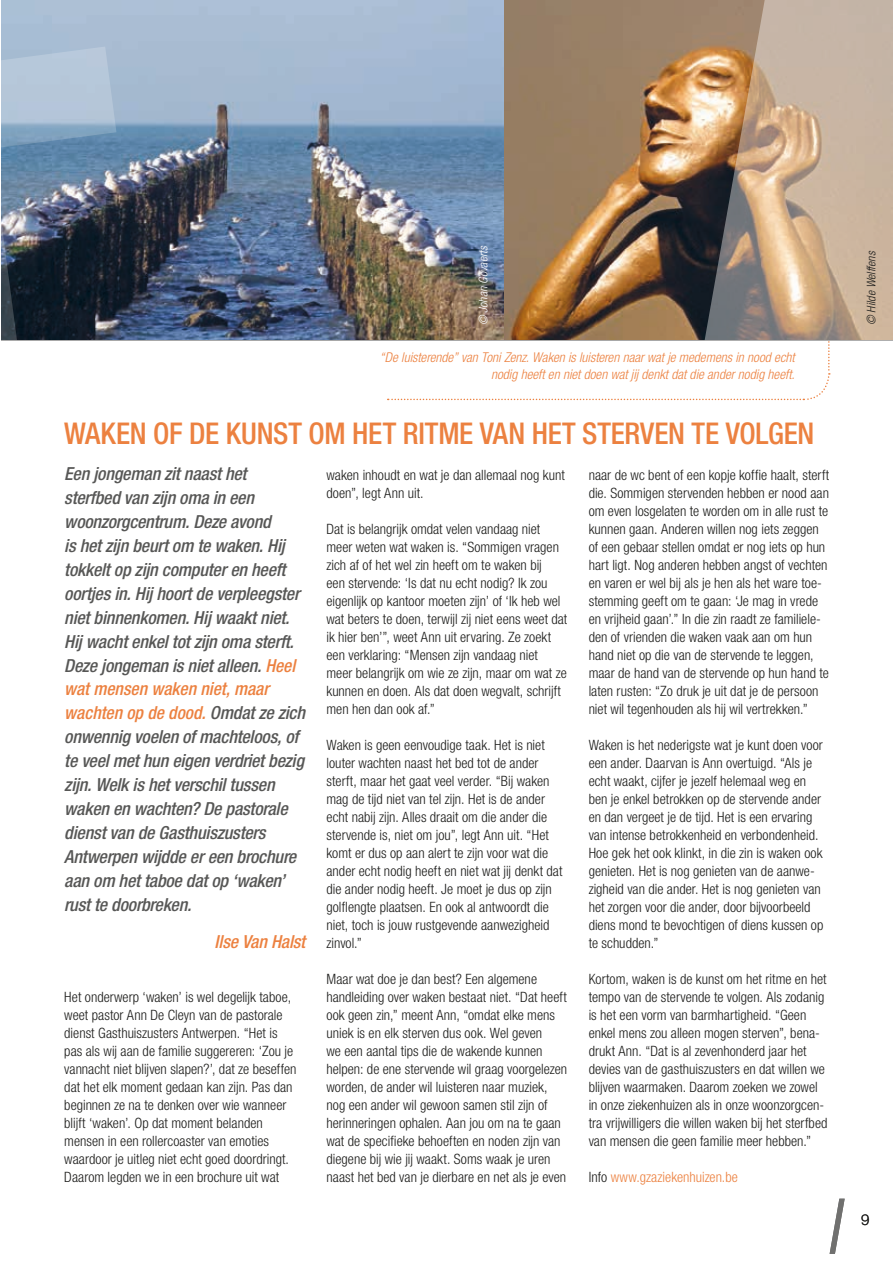
<style>
.page{position:relative;width:893px;height:1263px;background:#fff}
.page>*{position:absolute;margin:0;border:0;box-sizing:border-box;transform-origin:0 0}
.t1{font:500 condensed 30px "Helvetica Neue LT";letter-spacing:-.005em;color:#ec8140}
.t2{font:italic 500 condensed 18px/24px "Helvetica Neue LT";letter-spacing:-.01em;color:#575756}
.t3{font:italic 500 condensed 18px "Helvetica Neue LT";letter-spacing:-.01em;color:#ec8140}
.t4{font:300 15px "Helvetica Neue LT";color:#1d1d1b}
.t5{font:300 condensed 14.25px/18px "Helvetica Neue LT";color:#1d1d1b}
.t6{font:300 condensed 14.25px "Helvetica Neue LT";color:#ec8140}
.t7{font:italic 300 condensed 13.5px/16.2px "Helvetica Neue LT";color:#ec8140;text-align:right}
.t8{font:italic 300 condensed 12px "Helvetica Neue LT";color:#fff}
.t9{font:italic 300 condensed 12px "Helvetica Neue LT";color:#1d1d1b}
.s1{color:#ec8140}
.s2{color:#1d1d1b}
</style>
<div class="page">
<svg style="left:388px;top:339px;width:442px;height:62px"></svg>
<img style="left:116px;top:0;width:589px;height:339px">
<svg style="left:1px;top:0;width:115px;height:340px;background:#6b7d90"></svg>
<svg style="left:705px;top:0;width:188px;height:340px;background:#b9a28c"></svg>
<svg style="left:830px;top:1199px;width:15px;height:55px"></svg>
<p class="t8" style="left:476px;top:325px;width:81px;rotate:-90deg">© Johan Govaerts</p>
<p class="t9" style="left:864px;top:325px;width:76px;rotate:-90deg">© Hilde Welffens</p>
<p class="t7" style="left:380px;top:350px;width:416px">“De luisterende” van Toni Zenz. Waken is luisteren naar wat je medemens in nood echt nodig heeft en niet doen wat jij denkt dat die ander nodig heeft.</p>
<h1 class="t1" style="left:64px;top:415px;width:752px">WAKEN OF DE KUNST OM HET RITME VAN HET STERVEN TE VOLGEN</h1>
<p class="t2" style="left:64px;top:461px;width:242px">Een jongeman zit naast het sterfbed van zijn oma in een woonzorgcentrum. Deze avond<br>is het zijn beurt om te waken. Hij tokkelt op zijn computer en heeft oortjes in. Hij hoort de verpleegster niet binnenkomen. Hij waakt niet.<br>Hij wacht enkel tot zijn oma sterft.<br>Deze jongeman is niet alleen. <span class="s1">Heel wat mensen waken niet, maar wachten op de dood.</span> Omdat ze zich onwennig voelen of machteloos, of te veel met hun eigen verdriet bezig zijn. Welk is het verschil tussen waken en wachten? De pastorale dienst van de Gasthuiszusters<br>Antwerpen wijdde er een brochure aan om het taboe dat op ‘waken’ rust te doorbreken.</p>
<p class="t3" style="left:215px;top:931px;width:92px">Ilse Van Halst</p>
<p class="t5" style="left:589px;top:466px;width:242px">naar de wc bent of een kopje koffie haalt, sterft die. Sommigen stervenden hebben er nood aan om even losgelaten te worden om in alle rust te kunnen gaan. Anderen willen nog iets zeggen of een gebaar stellen omdat er nog iets op hun hart ligt. Nog anderen hebben angst of vechten en varen er wel bij als je hen als het ware toe&shy;stemming geeft om te gaan: ‘Je mag in vrede en vrijheid gaan’.” In die zin raadt ze familiele&shy;den of vrienden die waken vaak aan om hun hand niet op die van de stervende te leggen, maar de hand van de stervende op hun hand te laten rusten: “Zo druk je uit dat je de persoon niet wil tegenhouden als hij wil vertrekken.”</p>
<p class="t5" style="left:589px;top:736px;width:236px">Waken is het nederigste wat je kunt doen voor een ander. Daarvan is Ann overtuigd. “Als je echt waakt, cijfer je jezelf helemaal weg en ben je enkel betrokken op de stervende ander en dan vergeet je de tijd. Het is een ervaring van intense betrokkenheid en verbondenheid.<br>Hoe gek het ook klinkt, in die zin is waken ook genieten. Het is nog genieten van de aanwe&shy;zigheid van die ander. Het is nog genieten van het zorgen voor die ander, door bijvoorbeeld diens mond te bevochtigen of diens kussen op te schudden.”</p>
<p class="t5" style="left:589px;top:970px;width:240px">Kortom, waken is de kunst om het ritme en het tempo van de stervende te volgen. Als zodanig is het een vorm van barmhartigheid. “Geen enkel mens zou alleen mogen sterven”, bena&shy;drukt Ann. “Dat is al zevenhonderd jaar het devies van de gasthuiszusters en dat willen we blijven waarmaken. Daarom zoeken we zowel in onze ziekenhuizen als in onze woonzorgcen&shy;tra vrijwilligers die willen waken bij het sterfbed van mensen die geen familie meer hebben.”</p>
<p class="t6" style="left:589px;top:1169px;width:151px"><span class="s2">Info</span> www.gzaziekenhuizen.be</p>
<p class="t5" style="left:326px;top:466px;width:240px">waken inhoudt en wat je dan allemaal nog kunt doen”, legt Ann uit.</p>
<p class="t5" style="left:326px;top:520px;width:242px">Dat is belangrijk omdat velen vandaag niet meer weten wat waken is. “Sommigen vragen zich af of het wel zin heeft om te waken bij<br>een stervende: ‘Is dat nu echt nodig? Ik zou eigenlijk op kantoor moeten zijn’ of ‘Ik heb wel wat beters te doen, terwijl zij niet eens weet dat ik hier ben’”, weet Ann uit ervaring. Ze zoekt een verklaring: “Mensen zijn vandaag niet meer belangrijk om wie ze zijn, maar om wat ze kunnen en doen. Als dat doen wegvalt, schrijft men hen dan ook af.”</p>
<p class="t5" style="left:326px;top:736px;width:237px">Waken is geen eenvoudige taak. Het is niet louter wachten naast het bed tot de ander sterft, maar het gaat veel verder. “Bij waken mag de tijd niet van tel zijn. Het is de ander echt nabij zijn. Alles draait om die ander die stervende is, niet om jou”, legt Ann uit. “Het komt er dus op aan alert te zijn voor wat die ander echt nodig heeft en niet wat jij denkt dat die ander nodig heeft. Je moet je dus op zijn golflengte plaatsen. En ook al antwoordt die niet, toch is jouw rustgevende aanwezigheid zinvol.”</p>
<p class="t5" style="left:326px;top:970px;width:242px">Maar wat doe je dan best? Een algemene handleiding over waken bestaat niet. “Dat heeft ook geen zin,” meent Ann, “omdat elke mens uniek is en elk sterven dus ook. Wel geven<br>we een aantal tips die de wakende kunnen helpen: de ene stervende wil graag voorgelezen worden, de ander wil luisteren naar muziek, nog een ander wil gewoon samen stil zijn of herinneringen ophalen. Aan jou om na te gaan wat de specifieke behoeften en noden zijn van diegene bij wie jij waakt. Soms waak je uren naast het bed van je dierbare en net als je even</p>
<p class="t5" style="left:64px;top:988px;width:234px">Het onderwerp ‘waken’ is wel degelijk taboe, weet pastor Ann De Cleyn van de pastorale dienst Gasthuiszusters Antwerpen. “Het is pas als wij aan de familie suggereren: ‘Zou je vannacht niet blijven slapen?’, dat ze beseffen dat het elk moment gedaan kan zijn. Pas dan beginnen ze na te denken over wie wanneer blijft ‘waken’. Op dat moment belanden mensen in een rollercoaster van emoties waardoor je uitleg niet echt goed doordringt.<br>Daarom legden we in een brochure uit wat</p>
<p class="t4" style="left:861px;top:1210px;width:10px">9</p>
</div>
